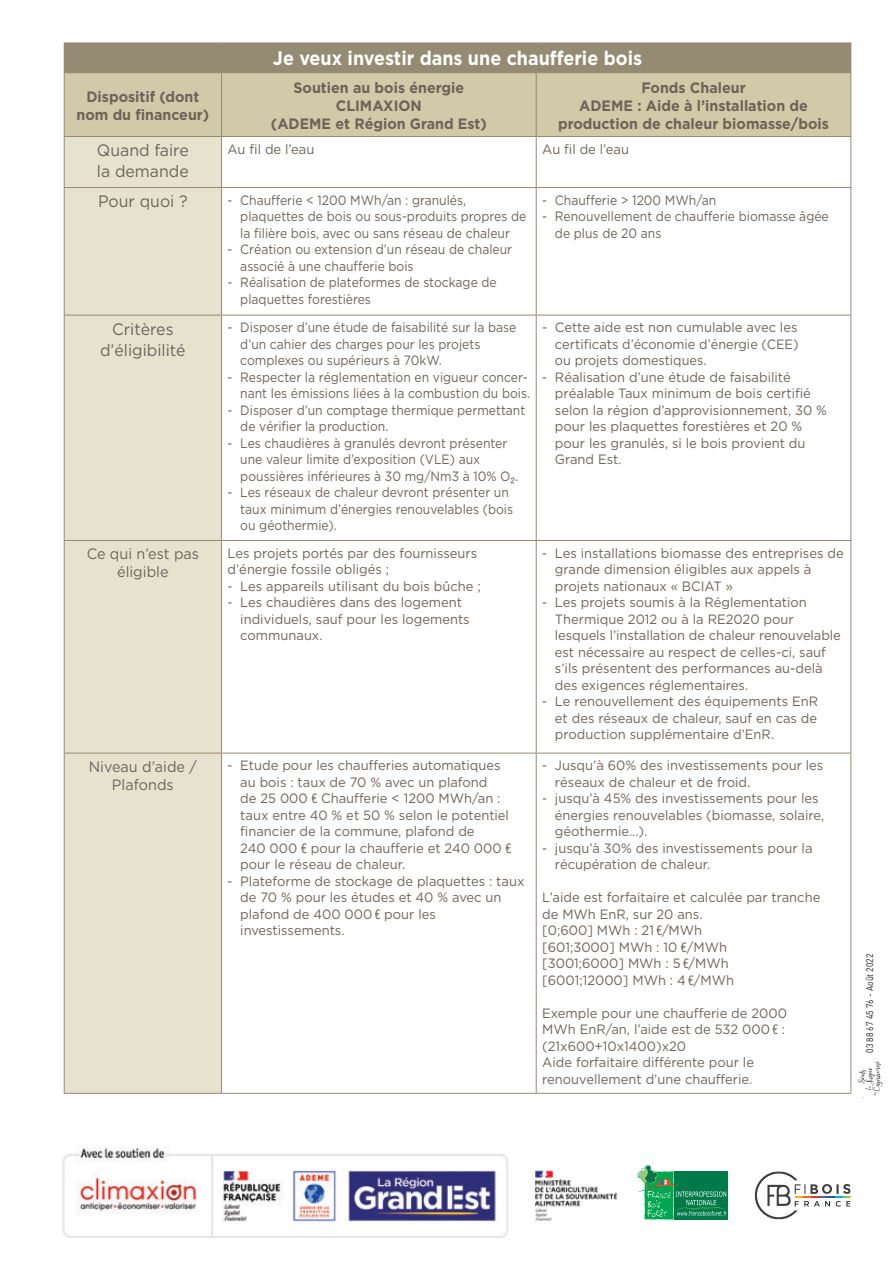
<style>
.page{position:relative;width:893px;height:1263px;background:#fff}
.page>*{position:absolute;margin:0;border:0;box-sizing:border-box;transform-origin:0 0}
.Titre_grd_tableau_en{font:700 19.5px "Gotham HTF";color:#fff;scale:.92 1}
.Texte{font:16.5px/21px "Gotham HTF";color:#6d6359;text-align:center;scale:.96 1}
.Texte-2{font:700 15px/18px "Gotham HTF";color:#6d6359;text-align:center;scale:.95 1}
.Texte-3{font:15px/18px "Gotham HTF";color:#6d6359;text-align:center;scale:.96 1}
.Texte-4{font:13.5px/16.5px "Gotham HTF";color:#6d6359;scale:.9 1}
.Texte-5{font:13.5px/16.5px "Gotham HTF";color:#6d6359;scale:.96 1}
.t1{font:9.6px "DIN";color:#231f20;scale:.9 1}
.s1{font-family:"Helvetica Neue"}
.s2{font-family:"LT Euro Money"}
</style>
<div class="page">
<div style="left:64px;top:43px;width:787px;height:30px;background:#958b72"></div>
<div style="left:65px;top:73px;width:785px;height:63px;background:#d1c9a8"></div>
<div style="left:65px;top:137px;width:156px;height:956px;background:#e7e2ce"></div>
<hr style="left:64px;top:73px;width:1px;height:63px;background:#958b72">
<hr style="left:221px;top:73px;width:1px;height:63px;background:#958b72">
<hr style="left:536px;top:73px;width:1px;height:63px;background:#958b72">
<hr style="left:850px;top:73px;width:1px;height:63px;background:#958b72">
<hr style="left:64px;top:136px;width:158px;height:1px;background:#958b72">
<hr style="left:64px;top:137px;width:1px;height:50px;background:#958b72">
<hr style="left:222px;top:136px;width:314px;height:1px;background:#958b72">
<hr style="left:221px;top:137px;width:1px;height:50px;background:#958b72">
<hr style="left:536px;top:136px;width:315px;height:1px;background:#958b72">
<hr style="left:536px;top:137px;width:1px;height:50px;background:#958b72">
<hr style="left:850px;top:137px;width:1px;height:50px;background:#958b72">
<hr style="left:64px;top:187px;width:158px;height:1px;background:#958b72">
<hr style="left:64px;top:188px;width:1px;height:127px;background:#958b72">
<hr style="left:222px;top:187px;width:314px;height:1px;background:#958b72">
<hr style="left:221px;top:188px;width:1px;height:127px;background:#958b72">
<hr style="left:536px;top:187px;width:315px;height:1px;background:#958b72">
<hr style="left:536px;top:188px;width:1px;height:127px;background:#958b72">
<hr style="left:850px;top:188px;width:1px;height:127px;background:#958b72">
<hr style="left:64px;top:315px;width:158px;height:1px;background:#958b72">
<hr style="left:64px;top:315px;width:1px;height:225px;background:#958b72">
<hr style="left:222px;top:315px;width:314px;height:1px;background:#958b72">
<hr style="left:221px;top:315px;width:1px;height:225px;background:#958b72">
<hr style="left:536px;top:315px;width:315px;height:1px;background:#958b72">
<hr style="left:536px;top:315px;width:1px;height:225px;background:#958b72">
<hr style="left:850px;top:315px;width:1px;height:225px;background:#958b72">
<hr style="left:64px;top:540px;width:158px;height:1px;background:#958b72">
<hr style="left:64px;top:541px;width:1px;height:212px;background:#958b72">
<hr style="left:222px;top:540px;width:314px;height:1px;background:#958b72">
<hr style="left:221px;top:541px;width:1px;height:212px;background:#958b72">
<hr style="left:536px;top:540px;width:315px;height:1px;background:#958b72">
<hr style="left:536px;top:541px;width:1px;height:212px;background:#958b72">
<hr style="left:850px;top:541px;width:1px;height:212px;background:#958b72">
<hr style="left:64px;top:753px;width:158px;height:1px;background:#958b72">
<hr style="left:64px;top:753px;width:1px;height:340px;background:#958b72">
<hr style="left:222px;top:753px;width:314px;height:1px;background:#958b72">
<hr style="left:221px;top:753px;width:1px;height:340px;background:#958b72">
<hr style="left:536px;top:753px;width:315px;height:1px;background:#958b72">
<hr style="left:536px;top:753px;width:1px;height:340px;background:#958b72">
<hr style="left:850px;top:753px;width:1px;height:340px;background:#958b72">
<hr style="left:64px;top:1093px;width:158px;height:1px;background:#958b72">
<hr style="left:222px;top:1093px;width:314px;height:1px;background:#958b72">
<hr style="left:536px;top:1093px;width:315px;height:1px;background:#958b72">
<img style="left:62px;top:1146px;width:446px;height:91px">
<svg style="left:638px;top:1165px;width:89px;height:55px;background:#40a374"></svg>
<svg style="left:755px;top:1171px;width:96px;height:48px"></svg>
<img style="left:535px;top:1170px;width:83px;height:51px">
<svg style="left:858px;top:1061px;width:25px;height:37px"></svg>
<p class="Titre_grd_tableau_en" style="left:273px;top:47px;width:403px">Je veux investir dans une chaufferie bois</p>
<p class="Texte-2" style="left:77px;top:87px;width:141px">Dispositif (dont nom du financeur)</p>
<p class="Texte-2" style="left:271px;top:78px;width:229px">Soutien au bois énergie<br>CLIMAXION<br>(ADEME et Région Grand Est)</p>
<p class="Texte-2" style="left:558px;top:78px;width:287px">Fonds Chaleur<br>ADEME : Aide à l’installation de production de chaleur biomasse/bois</p>
<p class="Texte" style="left:97px;top:140px;width:97px">Quand faire</p>
<p class="Texte" style="left:97px;top:161px;width:97px">la demande</p>
<p class="Texte-5" style="left:228px;top:140px;width:92px">Au fil de l’eau</p>
<p class="Texte-5" style="left:542px;top:140px;width:92px">Au fil de l’eau</p>
<p class="Texte" style="left:98px;top:191px;width:95px">Pour quoi ?</p>
<p class="Texte-4" style="left:240px;top:191px;width:319px;text-indent:-13px">- Chaufferie &lt; 1200 MWh/an : granulés, plaquettes de bois ou sous-produits propres de la filière bois, avec ou sans réseau de chaleur</p>
<p class="Texte-4" style="left:240px;top:241px;width:304px;text-indent:-13px">- Création ou extension d’un réseau de chaleur associé à une chaufferie bois</p>
<p class="Texte-4" style="left:240px;top:274px;width:286px;text-indent:-13px">- Réalisation de plateformes de stockage de plaquettes forestières</p>
<p class="Texte" style="left:100px;top:318px;width:91px">Critères d’éligibilité</p>
<p class="Texte-4" style="left:240px;top:319px;width:308px;text-indent:-13px">- Disposer d’une étude de faisabilité sur la base d’un cahier des charges pour les projets complexes ou supérieurs à 70kW.</p>
<p class="Texte-4" style="left:228px;top:369px;width:338px;text-align:right">- Respecter la réglementation en vigueur concer&shy;nant les émissions liées à la combustion du bois.</p>
<p class="Texte-4" style="left:240px;top:402px;width:318px;text-indent:-13px">- Disposer d’un comptage thermique permettant de vérifier la production.</p>
<p class="Texte-4" style="left:240px;top:435px;width:310px;text-indent:-13px">- Les chaudières à granulés devront présenter une valeur limite d’exposition (VLE) aux poussières inférieures à 30 mg/Nm3 à 10% O<span class="s1">₂</span>.</p>
<p class="Texte-4" style="left:240px;top:484px;width:305px;text-indent:-13px">- Les réseaux de chaleur devront présenter un taux minimum d’énergies renouvelables (bois ou géothermie).</p>
<p class="Texte-3" style="left:87px;top:544px;width:119px">Ce qui n’est pas éligible</p>
<p class="Texte-5" style="left:228px;top:544px;width:262px">Les projets portés par des fournisseurs d’énergie fossile obligés ;</p>
<p class="Texte-4" style="left:228px;top:577px;width:283px">- Les appareils utilisant du bois bûche ;</p>
<p class="Texte-4" style="left:240px;top:594px;width:256px;text-indent:-13px">- Les chaudières dans des logement individuels, sauf pour les logements communaux.</p>
<p class="Texte-3" style="left:89px;top:757px;width:114px">Niveau d’aide /</p>
<p class="Texte-3" style="left:112px;top:775px;width:66px">Plafonds</p>
<p class="Texte-4" style="left:240px;top:757px;width:300px;text-indent:-13px">- Etude pour les chaufferies automatiques au bois : taux de 70 % avec un plafond<br>de 25 000 <span class="s2">t</span> Chaufferie &lt; 1200 MWh/an : taux entre 40 % et 50 % selon le potentiel</p>
<p class="Texte-5" style="left:240px;top:823px;width:284px">financier de la commune, plafond de<br>240 000 <span class="s2">t</span> pour la chaufferie et 240 000 <span class="s2">t </span>pour le réseau de chaleur.</p>
<p class="Texte-4" style="left:240px;top:873px;width:317px;text-indent:-13px">- Plateforme de stockage de plaquettes : taux de 70 % pour les études et 40 % avec un plafond de 400 000 <span class="s2">t</span> pour les investissements.</p>
<p class="Texte-4" style="left:542px;top:191px;width:195px">- Chaufferie &gt; 1200 MWh/an</p>
<p class="Texte-4" style="left:555px;top:208px;width:306px;text-indent:-13px">- Renouvellement de chaufferie biomasse âgée de plus de 20 ans</p>
<p class="Texte-4" style="left:555px;top:319px;width:272px;text-align:justify;text-indent:-13px">- Cette aide est non cumulable avec les certificats d’économie d’énergie (CEE) ou projets domestiques.</p>
<p class="Texte-4" style="left:555px;top:369px;width:304px;text-indent:-13px">- Réalisation d’une étude de faisabilité préalable Taux minimum de bois certifié selon la région d’approvisionnement, 30 % pour les plaquettes forestières et 20 % pour les granulés, si le bois provient du Grand Est.</p>
<p class="Texte-4" style="left:555px;top:544px;width:322px;text-indent:-13px">- Les installations biomasse des entreprises de grande dimension éligibles aux appels à projets nationaux « BCIAT »</p>
<p class="Texte-4" style="left:555px;top:594px;width:319px;text-indent:-13px">- Les projets soumis à la Réglementation Thermique 2012 ou à la RE2020 pour lesquels l’installation de chaleur renouvelable est nécessaire au respect de celles-ci, sauf s’ils présentent des performances au-delà des exigences réglementaires.</p>
<p class="Texte-4" style="left:555px;top:693px;width:294px;text-align:justify;text-indent:-13px">- Le renouvellement des équipements EnR et des réseaux de chaleur, sauf en cas de production supplémentaire d’EnR.</p>
<p class="Texte-4" style="left:555px;top:757px;width:300px;text-indent:-13px">- Jusqu’à 60% des investissements pour les réseaux de chaleur et de froid.</p>
<p class="Texte-4" style="left:555px;top:790px;width:301px;text-indent:-13px">- jusqu’à 45% des investissements pour les énergies renouvelables (biomasse, solaire, géothermie...).</p>
<p class="Texte-4" style="left:555px;top:840px;width:288px;text-indent:-13px">- jusqu’à 30% des investissements pour la récupération de chaleur.</p>
<p class="Texte-5" style="left:542px;top:889px;width:291px">L’aide est forfaitaire et calculée par tranche de MWh EnR, sur 20 ans.</p>
<p class="Texte-5" style="left:542px;top:922px;width:168px">[0;600] MWh : 21 <span class="s2">t</span>/MWh</p>
<p class="Texte-5" style="left:542px;top:939px;width:194px">[601;3000] MWh : 10 <span class="s2">t</span>/MWh</p>
<p class="Texte-5" style="left:542px;top:955px;width:196px">[3001;6000] MWh : 5 <span class="s2">t</span>/MWh</p>
<p class="Texte-5" style="left:542px;top:972px;width:201px">[6001;12000] MWh : 4 <span class="s2">t</span>/MWh</p>
<p class="Texte-5" style="left:542px;top:1005px;width:256px">Exemple pour une chaufferie de 2000<br>MWh EnR/an, l’aide est de 532 000 <span class="s2">t</span> : (21x600+10x1400)x20</p>
<p class="Texte-5" style="left:542px;top:1054px;width:222px">Aide forfaitaire différente pour le renouvellement d’une chaufferie.</p>
<p class="t1" style="left:864px;top:1053px;width:112px;rotate:-90deg">03 88 67 45 76 - Août 2022</p>
</div>
